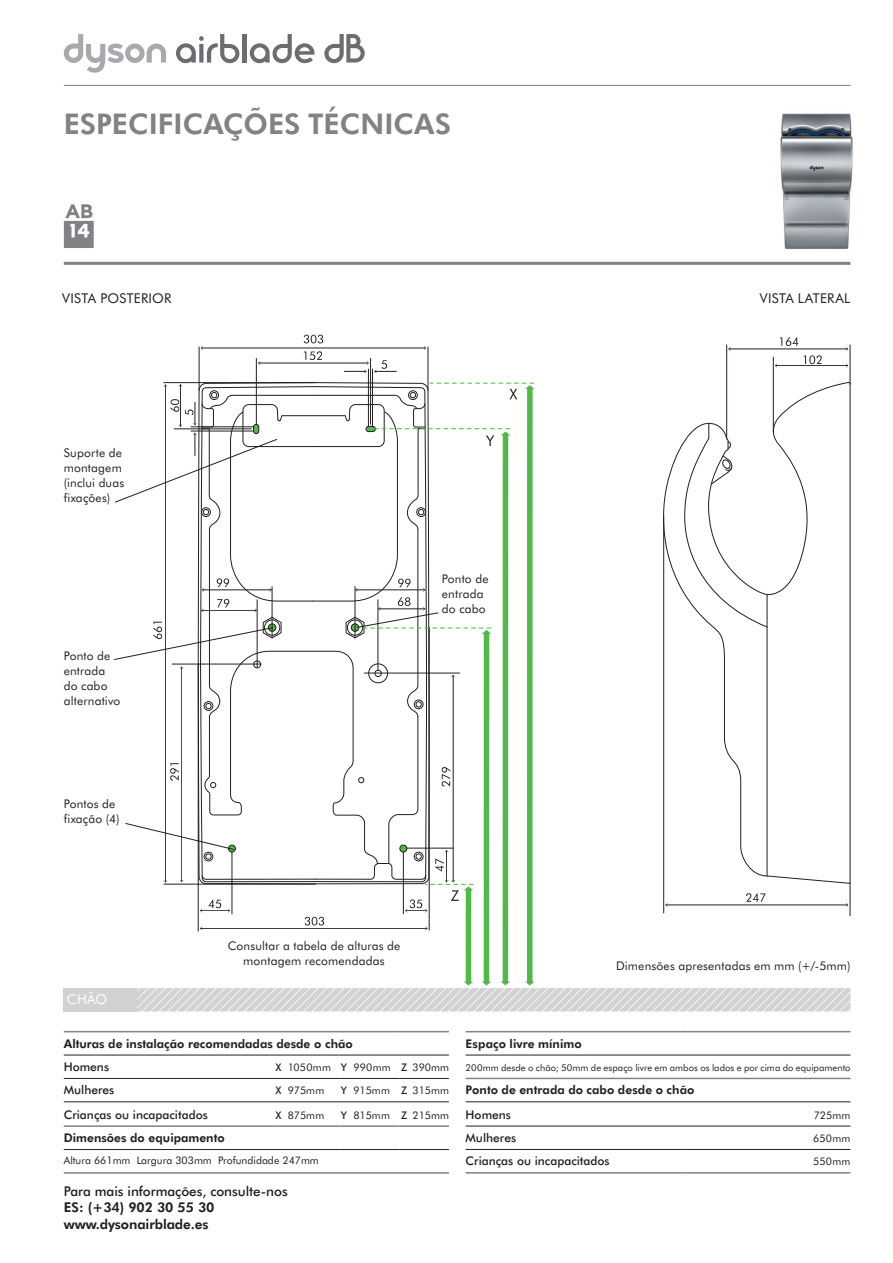
<style>
.page{position:relative;width:893px;height:1263px;background:#fff}
.page>*{position:absolute;margin:0;border:0;box-sizing:border-box;transform-origin:0 0}
.t1{font:800 28.5px "Futura BT";letter-spacing:.005em;color:#808285}
.t2{font:800 13.5px/16.5px "Futura BT";letter-spacing:-.005em;color:#231f20}
.t3{font:500 13.5px "Futura BT";letter-spacing:-.005em;color:#231f20}
.t4{font:13.5px "Futura BT";letter-spacing:.02em;color:#231f20}
.t5{font:13.5px "Futura BT";color:#fff}
.t6{font:12px/15px "Futura BT";letter-spacing:.015em;color:#231f20}
.t7{font:800 12px "Futura BT";color:#231f20}
.t8{font:500 12px "Futura BT";color:#231f20}
.t9{font:10.5px "Futura BT";color:#231f20}
.t10{font:9.45px "Futura BT";color:#231f20}
.s1{font-weight:500}
</style>
<div class="page">
<hr style="left:164px;top:382px;width:151px;height:1px;background:#231f20">
<hr style="left:199px;top:347px;width:1px;height:43px;background:#231f20">
<hr style="left:256px;top:358px;width:1px;height:66px;background:#231f20">
<hr style="left:370px;top:358px;width:1px;height:66px;background:#231f20">
<hr style="left:368px;top:369px;width:1px;height:57px;background:#231f20">
<hr style="left:372px;top:369px;width:1px;height:57px;background:#231f20">
<hr style="left:428px;top:347px;width:1px;height:43px;background:#231f20">
<hr style="left:201px;top:348px;width:225px;height:1px;background:#231f20">
<hr style="left:259px;top:363px;width:109px;height:1px;background:#231f20">
<svg style="left:304px;top:351px;width:18px;height:9px"></svg>
<svg style="left:304px;top:335px;width:19px;height:8px"></svg>
<svg style="left:344px;top:360px;width:52px;height:13px"></svg>
<div style="left:64px;top:988px;width:73px;height:23px;background:#d1d2d4"></div>
<hr style="left:64px;top:262px;width:786px;height:3px;background:#808285">
<hr style="left:64px;top:85px;width:786px;height:1px;background:#808285">
<img style="left:780px;top:113px;width:73px;height:137px">
<hr style="left:64px;top:1055px;width:210px;height:1px;background:#231f20">
<hr style="left:274px;top:1055px;width:65px;height:1px;background:#231f20">
<hr style="left:339px;top:1055px;width:61px;height:1px;background:#231f20">
<hr style="left:400px;top:1055px;width:49px;height:1px;background:#231f20">
<hr style="left:64px;top:1078px;width:210px;height:1px;background:#231f20">
<hr style="left:274px;top:1078px;width:65px;height:1px;background:#231f20">
<hr style="left:339px;top:1078px;width:61px;height:1px;background:#231f20">
<hr style="left:400px;top:1078px;width:49px;height:1px;background:#231f20">
<hr style="left:64px;top:1101px;width:210px;height:1px;background:#231f20">
<hr style="left:274px;top:1101px;width:65px;height:1px;background:#231f20">
<hr style="left:339px;top:1101px;width:61px;height:1px;background:#231f20">
<hr style="left:400px;top:1101px;width:49px;height:1px;background:#231f20">
<hr style="left:64px;top:1031px;width:210px;height:1px;background:#808285">
<hr style="left:274px;top:1031px;width:65px;height:1px;background:#808285">
<hr style="left:339px;top:1031px;width:61px;height:1px;background:#808285">
<hr style="left:400px;top:1031px;width:49px;height:1px;background:#808285">
<hr style="left:64px;top:1125px;width:210px;height:2px;background:#808285">
<hr style="left:274px;top:1125px;width:65px;height:2px;background:#808285">
<hr style="left:339px;top:1125px;width:61px;height:2px;background:#808285">
<hr style="left:400px;top:1125px;width:49px;height:2px;background:#808285">
<hr style="left:64px;top:1172px;width:210px;height:2px;background:#808285">
<hr style="left:274px;top:1172px;width:65px;height:2px;background:#808285">
<hr style="left:339px;top:1172px;width:61px;height:2px;background:#808285">
<hr style="left:400px;top:1172px;width:49px;height:2px;background:#808285">
<hr style="left:64px;top:1149px;width:210px;height:1px;background:#231f20">
<hr style="left:274px;top:1149px;width:65px;height:1px;background:#231f20">
<hr style="left:339px;top:1149px;width:61px;height:1px;background:#231f20">
<hr style="left:400px;top:1149px;width:49px;height:1px;background:#231f20">
<hr style="left:466px;top:1055px;width:221px;height:1px;background:#231f20">
<hr style="left:687px;top:1055px;width:163px;height:1px;background:#231f20">
<hr style="left:466px;top:1031px;width:221px;height:1px;background:#808285">
<hr style="left:687px;top:1031px;width:163px;height:1px;background:#808285">
<hr style="left:466px;top:1078px;width:221px;height:1px;background:#808285">
<hr style="left:687px;top:1078px;width:163px;height:1px;background:#808285">
<hr style="left:466px;top:1172px;width:221px;height:1px;background:#808285">
<hr style="left:466px;top:1149px;width:221px;height:1px;background:#231f20">
<hr style="left:466px;top:1101px;width:221px;height:1px;background:#231f20">
<hr style="left:687px;top:1101px;width:163px;height:1px;background:#231f20">
<hr style="left:466px;top:1126px;width:221px;height:1px;background:#231f20">
<hr style="left:687px;top:1126px;width:163px;height:1px;background:#231f20">
<hr style="left:687px;top:1149px;width:163px;height:1px;background:#231f20">
<hr style="left:687px;top:1172px;width:163px;height:1px;background:#808285">
<hr style="left:850px;top:345px;width:1px;height:39px;background:#231f20">
<hr style="left:726px;top:345px;width:1px;height:94px;background:#231f20">
<hr style="left:729px;top:349px;width:119px;height:1px;background:#231f20">
<svg style="left:780px;top:337px;width:18px;height:9px"></svg>
<hr style="left:850px;top:883px;width:1px;height:33px;background:#231f20">
<svg style="left:114px;top:383px;width:736px;height:628px"></svg>
<hr style="left:773px;top:357px;width:1px;height:75px;background:#231f20">
<hr style="left:775px;top:365px;width:73px;height:1px;background:#231f20">
<svg style="left:803px;top:355px;width:19px;height:9px"></svg>
<svg style="left:64px;top:204px;width:30px;height:44px"></svg>
<svg style="left:64px;top:34px;width:102px;height:39px"></svg>
<svg style="left:176px;top:34px;width:63px;height:29px"></svg>
<div style="left:242px;top:34px;width:5px;height:29px;background:#6c6d70"></div>
<svg style="left:250px;top:34px;width:65px;height:29px"></svg>
<svg style="left:324px;top:34px;width:41px;height:29px"></svg>
<h1 class="t1" style="left:64px;top:104px;width:389px">Especificações técnicas</h1>
<p class="t4" style="left:62px;top:289px;width:111px">VISTA POSTERIOR</p>
<p class="t4" style="left:760px;top:289px;width:92px">VISTA LATERAL</p>
<p class="t6" style="left:64px;top:445px;width:62px">Suporte de montagem (inclui duas fixações)</p>
<p class="t6" style="left:64px;top:648px;width:58px">Ponto de entrada do cabo alternativo</p>
<p class="t6" style="left:64px;top:796px;width:57px">Pontos de fixação (4)</p>
<p class="t5" style="left:67px;top:990px;width:42px">CHÃO</p>
<p class="t6" style="left:442px;top:571px;width:48px">Ponto de entrada do cabo</p>
<p class="t6" style="left:228px;top:937px;width:174px;text-align:center">Consultar a tabela de alturas de montagem recomendadas</p>
<p class="t6" style="left:616px;top:958px;width:236px">Dimensões apresentadas em mm (+/-5mm)</p>
<p class="t7" style="left:64px;top:1035px;width:290px">Alturas de instalação recomendadas desde o chão</p>
<p class="t8" style="left:64px;top:1059px;width:47px">Homens</p>
<p class="t9" style="left:275px;top:1060px;width:175px"><span class="s1">X</span> 1050mm <span class="s1">Y</span> 990mm <span class="s1">Z</span> 390mm</p>
<p class="t8" style="left:64px;top:1082px;width:52px">Mulheres</p>
<p class="t9" style="left:275px;top:1083px;width:50px"><span class="s1">X</span> 975mm</p>
<p class="t9" style="left:341px;top:1083px;width:110px"><span class="s1">Y</span> 915mm <span class="s1">Z</span> 315mm</p>
<p class="t8" style="left:64px;top:1107px;width:146px">Crianças ou incapacitados</p>
<p class="t9" style="left:275px;top:1108px;width:50px"><span class="s1">X</span> 875mm</p>
<p class="t9" style="left:341px;top:1108px;width:110px"><span class="s1">Y</span> 815mm <span class="s1">Z</span> 215mm</p>
<p class="t7" style="left:64px;top:1129px;width:162px">Dimensões do equipamento</p>
<p class="t9" style="left:64px;top:1154px;width:257px">Altura 661mm Largura 303mm Profundidade 247mm</p>
<p class="t3" style="left:64px;top:1182px;width:226px">Para mais informações, consulte-nos</p>
<p class="t2" style="left:64px;top:1199px;width:152px">ES: (+34) 902 30 55 30 www.dysonairblade.es</p>
<p class="t7" style="left:466px;top:1035px;width:118px">Espaço livre mínimo</p>
<p class="t10" style="left:466px;top:1061px;width:386px">200mm desde o chão; 50mm de espaço livre em ambos os lados e por cima do equipamento</p>
<p class="t7" style="left:466px;top:1082px;width:230px">Ponto de entrada do cabo desde o chão</p>
<p class="t8" style="left:466px;top:1107px;width:47px">Homens</p>
<p class="t9" style="left:814px;top:1108px;width:38px">725mm</p>
<p class="t8" style="left:466px;top:1130px;width:52px">Mulheres</p>
<p class="t9" style="left:813px;top:1131px;width:39px">650mm</p>
<p class="t8" style="left:466px;top:1153px;width:146px">Crianças ou incapacitados</p>
<p class="t9" style="left:813px;top:1155px;width:39px">550mm</p>
</div>
